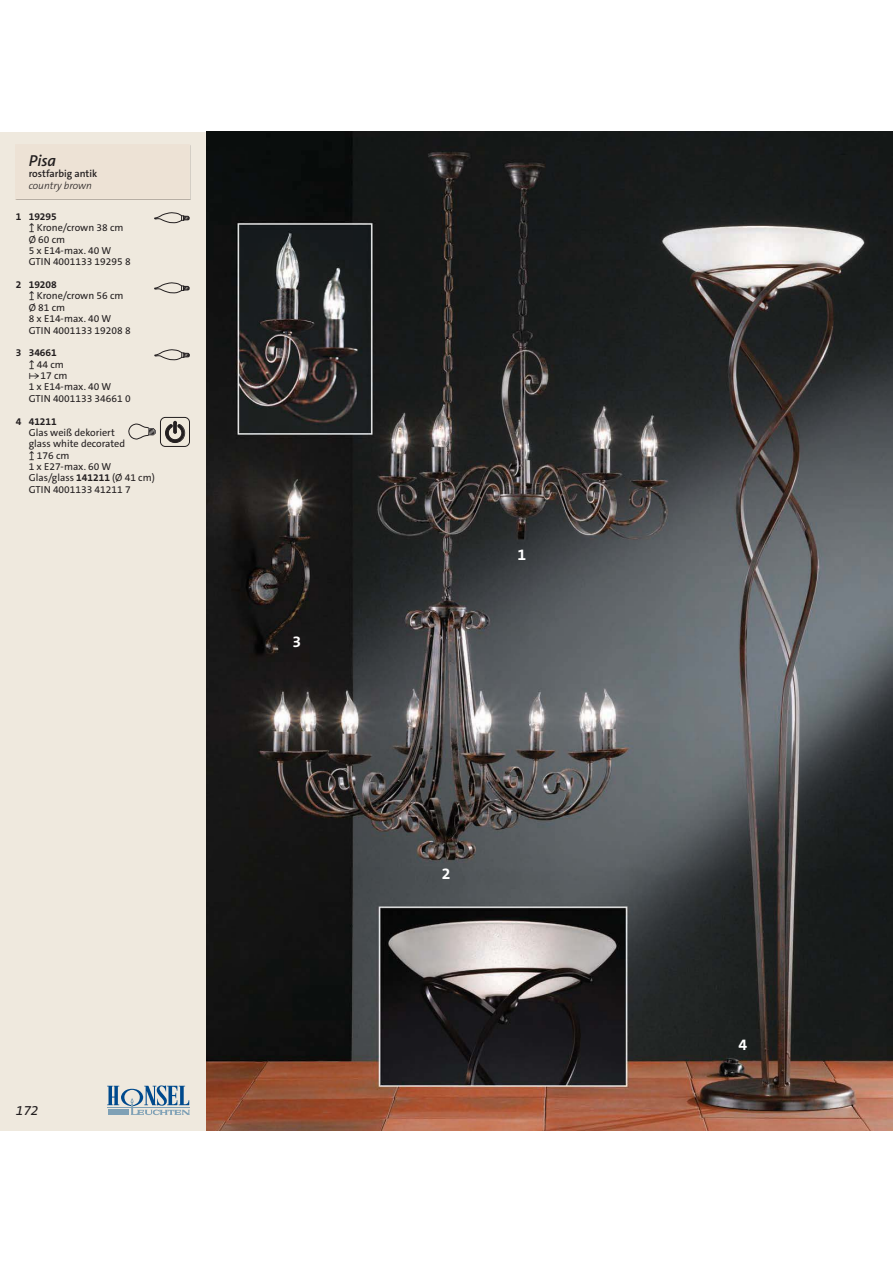
<style>
.page{position:relative;width:893px;height:1263px;background:#fff}
.page>*{position:absolute;margin:0;border:0;box-sizing:border-box;transform-origin:0 0}
.t1{font:700 15.9px "The Sans C5";color:#fff}
.t2{font:italic 600 15.9px "The Sans C5";color:#231f20}
.t3{font:italic 13.65px "The Sans C5";color:#231f20}
.t4{font:10.2px/11.4px "The Sans C5";color:#231f20}
.t5{font:700 10.2px "The Sans C5";color:#231f20}
.t6{font:600 10.2px "The Sans C5";color:#231f20}
.t7{font:italic 300 10.2px "The Sans C5";color:#231f20}
.s1{font-family:"Pfeile"}
.s2{font-weight:700}
</style>
<div class="page">
<div style="left:0;top:132px;width:206px;height:999px;background:#efe9de"></div>
<img style="left:206px;top:132px;width:687px;height:999px">
<svg style="left:107px;top:1085px;width:83px;height:30px"></svg>
<hr style="left:107px;top:1107px;width:83px;height:1px;background:#7fa1b6">
<svg style="left:154px;top:212px;width:36px;height:11px"></svg>
<div style="left:160px;top:417px;width:30px;height:30px;border:1px solid #231f20;border-radius:5px"></div>
<svg style="left:165px;top:421px;width:20px;height:22px"></svg>
<svg style="left:154px;top:282px;width:36px;height:12px"></svg>
<svg style="left:154px;top:349px;width:36px;height:12px"></svg>
<svg style="left:128px;top:423px;width:28px;height:17px"></svg>
<h1 class="t2" style="left:29px;top:151px;width:29px">Pisa</h1>
<p class="t6" style="left:29px;top:168px;width:70px">rostfarbig antik</p>
<p class="t7" style="left:29px;top:179px;width:65px">country brown</p>
<p class="t5" style="left:16px;top:210px;width:43px">1 19295</p>
<p class="t4" style="left:29px;top:223px;width:103px">↥ Krone/crown 38 cm<br>Ø 60 cm<br>5 x E14-max. 40 W<br>GTIN 4001133 19295 8</p>
<p class="t5" style="left:16px;top:279px;width:43px">2 19208</p>
<p class="t4" style="left:29px;top:291px;width:103px">↥ Krone/crown 56 cm<br>Ø 81 cm<br>8 x E14-max. 40 W<br>GTIN 4001133 19208 8</p>
<p class="t5" style="left:16px;top:347px;width:43px">3 34661</p>
<p class="t4" style="left:29px;top:359px;width:103px">↥ 44 cm<br><span class="s1">1</span> 17 cm<br>1 x E14-max. 40 W<br>GTIN 4001133 34661 0</p>
<p class="t5" style="left:16px;top:415px;width:43px">4 41211</p>
<p class="t4" style="left:29px;top:428px;width:128px">Glas weiß dekoriert<br>glass white decorated<br>↥ 176 cm<br>1 x E27-max. 60 W<br>Glas/glass <span class="s2">141211</span> (Ø 41 cm)<br>GTIN 4001133 41211 7</p>
<h1 class="t1" style="left:293px;top:632px;width:10px">3</h1>
<h2 class="t3" style="left:16px;top:1102px;width:24px">172</h2>
<h1 class="t1" style="left:517px;top:545px;width:10px">1</h1>
<h1 class="t1" style="left:442px;top:865px;width:10px">2</h1>
<h1 class="t1" style="left:739px;top:1036px;width:10px">4</h1>
</div>
